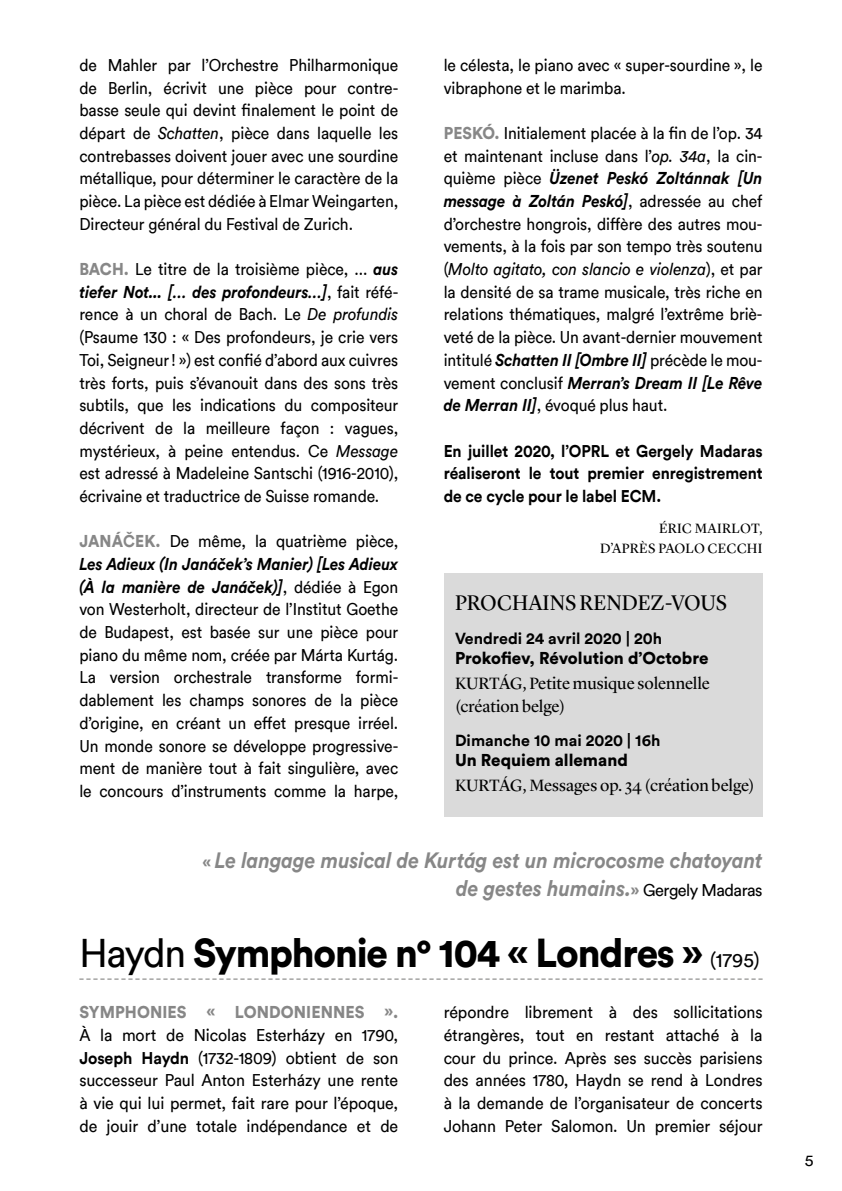
<style>
.page{position:relative;width:842px;height:1191px;background:#fff}
.page>*{position:absolute;margin:0;border:0;box-sizing:border-box;transform-origin:0 0}
.t1{font:900 40px "Circular Std";letter-spacing:-.03em;color:#000;scale:.96 1}
.t2{font:italic 700 22px/28.4px "Circular Std";letter-spacing:-.005em;color:#878787;text-align:right;scale:.92 1}
.t3{font:22px "Lyon Display";color:#000}
.t4{font:17px/22.6px "Circular";letter-spacing:-.005em;color:#000;text-align:justify;scale:.92 1}
.t5{font:17px/22.6px "Circular";letter-spacing:-.005em;color:#000;text-align:justify;scale:.94 1}
.t6{font:italic 700 17px/22.6px "Circular Std";letter-spacing:-.005em;color:#000;scale:.92 1}
.t7{font:700 17px/22.6px "Circular";letter-spacing:-.005em;color:#000;text-align:justify;scale:.92 1}
.t8{font:17px/22.6px "Lyon Display";letter-spacing:-.005em;color:#000}
.t9{font:900 17px "Circular Std";color:#000}
.t10{font:900 17px "Circular Std";letter-spacing:.005em;color:#878787;scale:.94 1}
.t11{font:700 16px "Circular";color:#000}
.t12{font:16px "Circular";color:#000}
.t13{font:14px/19.8px "Lyon Display";letter-spacing:.02em;color:#000;text-align:right}
.s1{font-style:italic}
.s2{font-family:"Circular Std";font-weight:900;color:#878787}
.s3{font-family:"Circular Std";font-weight:700;font-style:italic}
.s4{font-family:"Circular";font-weight:400;font-style:normal}
.s5{font-weight:700;color:#878787}
.s6{font-family:"Circular"}
.s7{font-weight:900;font-style:normal;font-size:17px}
.s8{font-family:"Circular";font-weight:400;font-style:normal;font-size:17px;color:#000}
.s9{font-family:"Circular";font-weight:400}
.s10{font-family:"Circular";font-weight:400;font-size:20px}
.s11{font-weight:700}
</style>
<div class="page">
<div style="left:444px;top:573px;width:319px;height:243px;background:#dadada"></div>
<svg style="left:79px;top:978px;width:684px;height:1px"></svg>
<p class="t4" style="left:79px;top:53px;width:348px">de Mahler par l’Orchestre Philharmonique de Berlin, écrivit une pièce pour contre&shy;basse seule qui devint finalement le point de départ de <span class="s1">Schatten</span>, pièce dans laquelle les contrebasses doivent jouer avec une sourdine métallique, pour déterminer le caractère de la pièce. La pièce est dédiée à Elmar Weingarten, Directeur général du Festival de Zurich.</p>
<p class="t4" style="left:79px;top:257px;width:348px"><span class="s2">BACH.</span> Le titre de la troisième pièce, ... <span class="s3">aus</span></p>
<p class="t6" style="left:79px;top:280px;width:348px">tiefer Not... [… des profondeurs…]<span class="s4">, fait réfé-</span></p>
<p class="t4" style="left:79px;top:302px;width:348px">rence à un choral de Bach. Le <span class="s1">De profundis </span>(Psaume 130 : « Des profondeurs, je crie vers Toi, Seigneur! ») est confié d’abord aux cuivres très forts, puis s’évanouit dans des sons très subtils, que les indications du compositeur décrivent de la meilleure façon : vagues, mystérieux, à peine entendus. Ce <span class="s1">Message </span>est adressé à Madeleine Santschi (1916-2010), écrivaine et traductrice de Suisse romande.</p>
<p class="t4" style="left:79px;top:529px;width:348px"><span class="s2">JANÁ</span><span class="s5">Č</span><span class="s2">EK.</span> De même, la quatrième pièce,</p>
<p class="t6" style="left:79px;top:552px;width:348px">Les Adieux (In Janá<span class="s6">č</span>ek’s Manier) [Les Adieux (À la manière de Janá<span class="s6">č</span>ek)]<span class="s4">, dédiée à Egon</span></p>
<p class="t4" style="left:79px;top:597px;width:348px">von Westerholt, directeur de l’Institut Goethe de Budapest, est basée sur une pièce pour piano du même nom, créée par Márta Kurtág.<br>La version orchestrale transforme formi&shy;dablement les champs sonores de la pièce d’origine, en créant un effet presque irréel.<br>Un monde sonore se développe progressive&shy;ment de manière tout à fait singulière, avec le concours d’instruments comme la harpe,</p>
<p class="t4" style="left:444px;top:53px;width:348px">le célesta, le piano avec « super-sourdine », le vibraphone et le marimba.</p>
<p class="t4" style="left:444px;top:121px;width:348px"><span class="s2">PESKÓ.</span> Initialement placée à la fin de l’op. 34 et maintenant incluse dans l’<span class="s1">op. 34a</span>, la cin-</p>
<p class="t6" style="left:444px;top:167px;width:348px"><span class="s4">quième pièce</span> Üzenet Peskó Zoltánnak [Un message à Zoltán Peskó]<span class="s4">, adressée au chef</span></p>
<p class="t4" style="left:444px;top:212px;width:348px">d’orchestre hongrois, diffère des autres mou&shy;vements, à la fois par son tempo très soutenu (<span class="s1">Molto agitato, con slancio e violenza</span>), et par la densité de sa trame musicale, très riche en relations thématiques, malgré l’extrême briè&shy;veté de la pièce. Un avant-dernier mouvement intitulé <span class="s3">Schatten II [Ombre II]</span> précède le mou-</p>
<p class="t6" style="left:444px;top:371px;width:348px"><span class="s4">vement conclusif</span> Merran’s Dream II [Le Rêve</p>
<p class="t4" style="left:444px;top:393px;width:245px"><span class="s3">de Merran II]</span>, évoqué plus haut.</p>
<p class="t7" style="left:444px;top:438px;width:348px">En juillet 2020, l’OPRL et Gergely Madaras réaliseront le tout premier enregistrement de ce cycle pour le label ECM.</p>
<p class="t13" style="left:600px;top:517px;width:164px">ÉRIC MAIRLOT,<br>D’APRÈS PAOLO CECCHI</p>
<p class="t3" style="left:455px;top:586px;width:273px">PROCHAINS RENDEZ-VOUS</p>
<p class="t11" style="left:455px;top:627px;width:209px">Vendredi 24 avril 2020 | 20h</p>
<p class="t9" style="left:455px;top:646px;width:255px">Prokofiev, Révolution d’Octobre</p>
<p class="t8" style="left:455px;top:671px;width:256px">KURTÁG, Petite musique solennelle (création belge)</p>
<p class="t11" style="left:455px;top:729px;width:207px">Dimanche 10 mai 2020 | 16h</p>
<p class="t9" style="left:455px;top:748px;width:174px">Un Requiem allemand</p>
<p class="t8" style="left:455px;top:773px;width:301px">KURTÁG, Messages op. 34 (création belge)</p>
<p class="t2" style="left:203px;top:845px;width:610px"><span class="s7">«</span> Le langage musical de Kurtág est un microcosme chatoyant de gestes humains.<span class="s7">»</span> <span class="s8">Gergely Madaras</span></p>
<h1 class="t1" style="left:79px;top:926px;width:710px"><span class="s9">Haydn</span> Symphonie n° 104 « Londres » <span class="s10">(1795)</span></h1>
<p class="t10" style="left:79px;top:1000px;width:341px">SYMPHONIES « LONDONIENNES ».</p>
<p class="t5" style="left:79px;top:1022px;width:341px">À la mort de Nicolas Esterházy en 1790, <span class="s11">Joseph Haydn</span> (1732-1809) obtient de son successeur Paul Anton Esterházy une rente à vie qui lui permet, fait rare pour l’époque, de jouir d’une totale indépendance et de</p>
<p class="t5" style="left:444px;top:1000px;width:341px">répondre librement à des sollicitations étrangères, tout en restant attaché à la cour du prince. Après ses succès parisiens des années 1780, Haydn se rend à Londres à la demande de l’organisateur de concerts Johann Peter Salomon. Un premier séjour</p>
<p class="t12" style="left:805px;top:1149px;width:10px">5</p>
</div>
